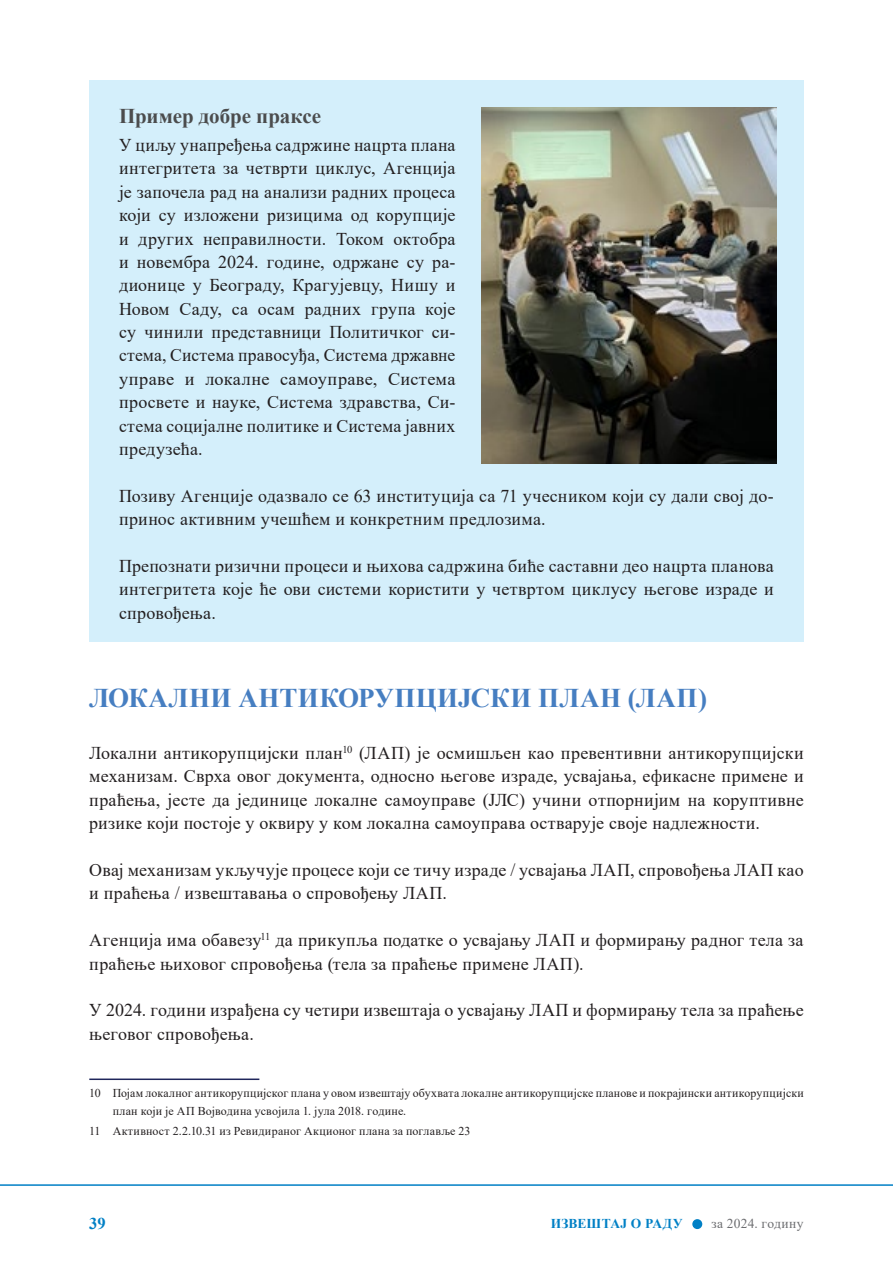
<style>
.page{position:relative;width:893px;height:1263px;background:#fff}
.page>*{position:absolute;margin:0;border:0;box-sizing:border-box;transform-origin:0 0}
.h2_bez_numeracije{font:700 27px "Times New Roman";letter-spacing:.015em;color:#467ec1}
.h3_bez_numeracije{font:700 21px "Times New Roman";letter-spacing:-.005em;color:#4b4c4d}
.p_OSNOVNI_Razmak{font:18px/23.4px "Times New Roman";letter-spacing:.01em;color:#231f20}
.t1{font:700 16.5px "Times New Roman";color:#0080c5}
.t2{font:700 13.5px "Times New Roman";letter-spacing:.01em;color:#0080c5}
.t3{font:13.5px "Times New Roman";letter-spacing:.025em;color:#6c6d70}
.p_Fußnote{font:12px/18px "Times New Roman";letter-spacing:.01em;color:#231f20}
</style>
<div class="page">
<hr style="left:0;top:1184px;width:893px;height:2px;background:#0080c5">
<div style="left:692px;top:1219px;width:10px;height:10px;background:#0080c5;border-radius:50%"></div>
<div style="left:89px;top:81px;width:715px;height:561px;background:#d4effb"></div>
<img style="left:481px;top:107px;width:295px;height:356px">
<hr style="left:89px;top:1078px;width:170px;height:2px;background:#1f265b">
<h3 class="h3_bez_numeracije" style="left:119px;top:101px;width:203px">Пример добре праксе</h3>
<p class="p_OSNOVNI_Razmak" style="left:119px;top:133px;width:338px;text-align:justify">У циљу унапређења садржине нацрта плана интегритета за четврти циклус, Агенција је започела рад на анализи радних процеса који су изложени ризицима од корупције и других неправилности. Током октобра и новембра 2024. године, одржане су ра&shy;дионице у Београду, Крагујевцу, Нишу и Новом Саду, са осам радних група које су чинили представници Политичког си&shy;стема, Система правосуђа, Система државне управе и локалне самоуправе, Система просвете и науке, Система здравства, Си&shy;стема социјалне политике и Система јавних предузећа.</p>
<p class="p_OSNOVNI_Razmak" style="left:119px;top:483px;width:656px">Позиву Агенције одазвало се 63 институција са 71 учесником који су дали свој до&shy;принос активним учешћем и конкретним предлозима.</p>
<p class="p_OSNOVNI_Razmak" style="left:119px;top:554px;width:656px;text-align:justify">Препознати ризични процеси и њихова садржина биће саставни део нацрта планова интегритета које ће ови системи користити у четвртом циклусу његове израде и спровођења.</p>
<h2 class="h2_bez_numeracije" style="left:89px;top:679px;width:619px">ЛОКАЛНИ АНТИКОРУПЦИЈСКИ ПЛАН (ЛАП)</h2>
<p class="p_OSNOVNI_Razmak" style="left:89px;top:741px;width:716px;text-align:justify">Локални антикорупцијски план<sup>10</sup> (ЛАП) је осмишљен као превентивни антикорупцијски механизам. Сврха овог документа, односно његове израде, усвајања, ефикасне примене и праћења, јесте да јединице локалне самоуправе (ЈЛС) учини отпорнијим на коруптивне ризике који постоје у оквиру у ком локална самоуправа остварује своје надлежности.</p>
<p class="p_OSNOVNI_Razmak" style="left:89px;top:858px;width:716px">Овај механизам укључује процесе који се тичу израде / усвајања ЛАП, спровођења ЛАП као и праћења / извештавања о спровођењу ЛАП.</p>
<p class="p_OSNOVNI_Razmak" style="left:89px;top:928px;width:716px">Агенција има обавезу<sup>11</sup> да прикупља податке о усвајању ЛАП и формирању радног тела за праћење њиховог спровођења (тела за праћење примене ЛАП).</p>
<p class="p_OSNOVNI_Razmak" style="left:89px;top:998px;width:716px">У 2024. години израђена су четири извештаја о усвајању ЛАП и формирању тела за праћење његовог спровођења.</p>
<p class="p_Fußnote" style="left:113px;top:1084px;width:693px;text-indent:-23px">10 Појам локалног антикорупцијског плана у овом извештају обухвата локалне антикорупцијске планове и покрајински антикорупцијски план који је АП Војводина усвојила 1. јула 2018. године.</p>
<p class="p_Fußnote" style="left:89px;top:1122px;width:383px">11 Активност 2.2.10.31 из Ревидираног Акционог плана за поглавље 23</p>
<p class="t1" style="left:89px;top:1211px;width:18px">39</p>
<p class="t2" style="left:551px;top:1214px;width:133px">ИЗВЕШТАЈ О РАДУ</p>
<p class="t3" style="left:712px;top:1214px;width:94px">за 2024. годину</p>
</div>
